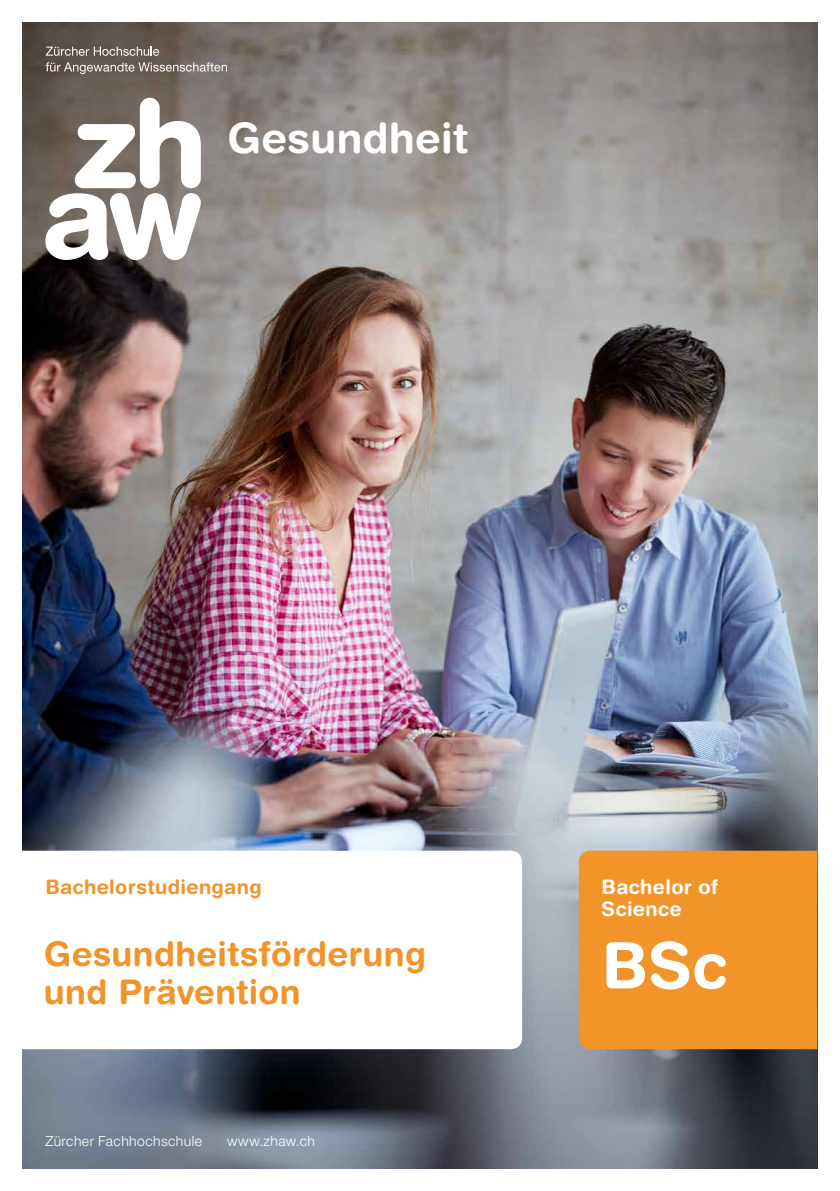
<style>
.page{position:relative;width:840px;height:1191px;background:#fff}
.page>*{position:absolute;margin:0;border:0;box-sizing:border-box;transform-origin:0 0}
.t1{font:700 64px "Helvetica Rounded LT Std";color:#fff}
.t2{font:700 42px "Helvetica Rounded LT Std";letter-spacing:.01em;color:#fff}
.t3{font:700 34px/38px "Helvetica Rounded LT Std";letter-spacing:.01em;color:#f1952a}
.t4{font:700 20px "Helvetica Rounded LT Std";letter-spacing:.02em;color:#f1952a}
.t5{font:700 20px/22px "Helvetica Rounded LT Std";letter-spacing:.02em;color:#fff}
.t6{font:300 14px "Helvetica Neue LT Std";letter-spacing:.03em;color:#fff}
</style>
<div class="page">
<img style="left:23px;top:23px;width:793px;height:1145px">
<svg style="left:22px;top:850px;width:500px;height:199px"></svg>
<div style="left:578px;top:850px;width:238px;height:199px;background:#f1952a"></div>
<svg style="left:45px;top:98px;width:156px;height:163px"></svg>
<svg style="left:46px;top:47px;width:113px;height:9px"></svg>
<svg style="left:46px;top:62px;width:181px;height:12px;background:#89827d"></svg>
<p class="t2" style="left:227px;top:112px;width:243px">Gesundheit</p>
<p class="t4" style="left:45px;top:874px;width:217px">Bachelorstudiengang</p>
<p class="t5" style="left:601px;top:875px;width:118px">Bachelor of<br>Science</p>
<p class="t3" style="left:44px;top:934px;width:383px">Gesundheitsförderung und Prävention</p>
<h1 class="t1" style="left:601px;top:926px;width:127px">BSc</h1>
<p class="t6" style="left:45px;top:1132px;width:158px">Zürcher Fachhochschule</p>
<p class="t6" style="left:227px;top:1132px;width:89px">www.zhaw.ch</p>
</div>
